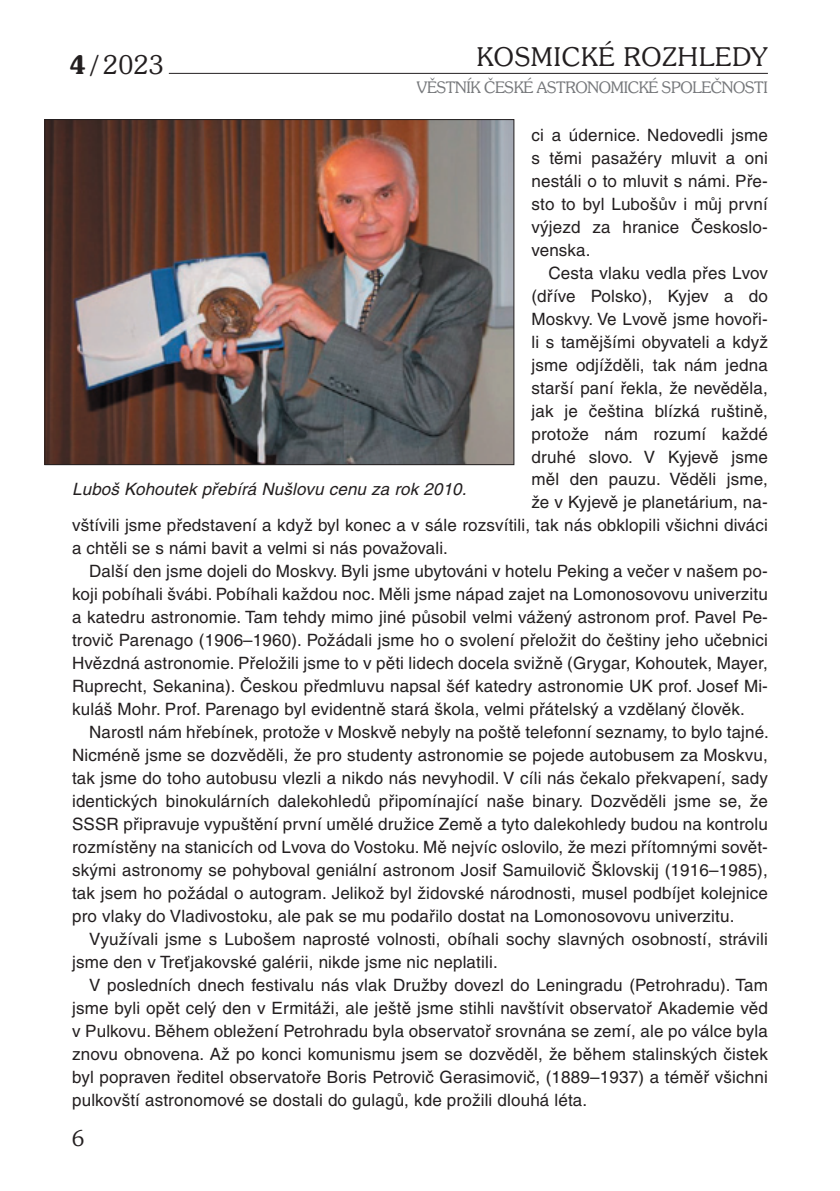
<style>
.page{position:relative;width:840px;height:1191px;background:#fff}
.page>*{position:absolute;margin:0;border:0;box-sizing:border-box;transform-origin:0 0}
.t1{font:300 26px "Souvenir IT Cby BTCE";letter-spacing:.04em;color:#231f20}
.t2{font:300 22px "Souvenir IT Cby BTCE";color:#231f20}
.t3{font:17px/23px "Helvetica CE";letter-spacing:.01em;color:#231f20;text-align:justify}
.t4{font:italic 17px "Helvetica CE";letter-spacing:.01em;color:#231f20}
.t5{font:300 16px "Souvenir IT Cby BTCE";letter-spacing:-.02em;color:#76787b}
.s1{font-weight:600}
</style>
<div class="page">
<hr style="left:169px;top:73px;width:598px;height:1px;background:#231f20">
<img style="left:46px;top:121px;width:466px;height:342px">
<h1 class="t1" style="left:69px;top:48px;width:96px"><span class="s1">4 /</span> 2023</h1>
<h1 class="t1" style="left:476px;top:39px;width:292px">KOSMICKÉ ROZHLEDY</h1>
<p class="t5" style="left:416px;top:77px;width:352px">VĚSTNÍK ČESKÉ ASTRONOMICKÉ SPOLEČNOSTI</p>
<p class="t3" style="left:531px;top:123px;width:238px">ci a údernice. Nedovedli jsme s těmi pasažéry mluvit a oni nestáli o to mluvit s námi. Pře&shy;sto to byl Lubošův i můj první výjezd za hranice Českoslo&shy;venska.</p>
<p class="t3" style="left:548px;top:261px;width:221px">Cesta vlaku vedla přes Lvov</p>
<p class="t3" style="left:531px;top:284px;width:238px">(dříve Polsko), Kyjev a do</p>
<p class="t3" style="left:531px;top:307px;width:238px">Moskvy. Ve Lvově jsme hovoři-</p>
<p class="t3" style="left:531px;top:330px;width:238px">li s tamějšími obyvateli a když</p>
<p class="t3" style="left:531px;top:353px;width:238px">jsme odjížděli, tak nám jedna</p>
<p class="t3" style="left:531px;top:376px;width:238px">starší paní řekla, že nevěděla,</p>
<p class="t3" style="left:531px;top:399px;width:238px">jak je čeština blízká ruštině,</p>
<p class="t3" style="left:531px;top:422px;width:238px">protože nám rozumí každé</p>
<p class="t3" style="left:531px;top:445px;width:238px">druhé slovo. V Kyjevě jsme</p>
<p class="t3" style="left:531px;top:468px;width:238px">měl den pauzu. Věděli jsme,</p>
<p class="t3" style="left:531px;top:491px;width:238px">že v Kyjevě je planetárium, na-</p>
<p class="t3" style="left:72px;top:514px;width:697px">vštívili jsme představení a když byl konec a v sále rozsvítili, tak nás obklopili všichni diváci</p>
<p class="t3" style="left:72px;top:537px;width:377px">a chtěli se s námi bavit a velmi si nás považovali.</p>
<p class="t3" style="left:89px;top:560px;width:680px">Další den jsme dojeli do Moskvy. Byli jsme ubytováni v hotelu Peking a večer v našem po-</p>
<p class="t3" style="left:72px;top:583px;width:697px">koji pobíhali švábi. Pobíhali každou noc. Měli jsme nápad zajet na Lomonosovovu univerzitu</p>
<p class="t3" style="left:72px;top:606px;width:697px">a katedru astronomie. Tam tehdy mimo jiné působil velmi vážený astronom prof. Pavel Pe-</p>
<p class="t3" style="left:72px;top:629px;width:697px">trovič Parenago (1906–1960). Požádali jsme ho o svolení přeložit do češtiny jeho učebnici</p>
<p class="t3" style="left:72px;top:651px;width:697px">Hvězdná astronomie. Přeložili jsme to v pěti lidech docela svižně (Grygar, Kohoutek, Mayer,</p>
<p class="t3" style="left:72px;top:674px;width:697px">Ruprecht, Sekanina). Českou předmluvu napsal šéf katedry astronomie UK prof. Josef Mi-</p>
<p class="t3" style="left:72px;top:697px;width:674px">kuláš Mohr. Prof. Parenago byl evidentně stará škola, velmi přátelský a vzdělaný člověk.</p>
<p class="t3" style="left:89px;top:720px;width:681px">Narostl nám hřebínek, protože v Moskvě nebyly na poště telefonní seznamy, to bylo tajné.</p>
<p class="t3" style="left:72px;top:743px;width:697px">Nicméně jsme se dozvěděli, že pro studenty astronomie se pojede autobusem za Moskvu,</p>
<p class="t3" style="left:72px;top:766px;width:697px">tak jsme do toho autobusu vlezli a nikdo nás nevyhodil. V cíli nás čekalo překvapení, sady</p>
<p class="t3" style="left:72px;top:789px;width:697px">identických binokulárních dalekohledů připomínající naše binary. Dozvěděli jsme se, že</p>
<p class="t3" style="left:72px;top:812px;width:697px">SSSR připravuje vypuštění první umělé družice Země a tyto dalekohledy budou na kontrolu</p>
<p class="t3" style="left:72px;top:835px;width:697px">rozmístěny na stanicích od Lvova do Vostoku. Mě nejvíc oslovilo, že mezi přítomnými sovět-</p>
<p class="t3" style="left:72px;top:858px;width:697px">skými astronomy se pohyboval geniální astronom Josif Samuilovič Šklovskij (1916–1985),</p>
<p class="t3" style="left:72px;top:881px;width:697px">tak jsem ho požádal o autogram. Jelikož byl židovské národnosti, musel podbíjet kolejnice</p>
<p class="t3" style="left:72px;top:904px;width:663px">pro vlaky do Vladivostoku, ale pak se mu podařilo dostat na Lomonosovovu univerzitu.</p>
<p class="t3" style="left:89px;top:927px;width:680px">Využívali jsme s Lubošem naprosté volnosti, obíhali sochy slavných osobností, strávili</p>
<p class="t3" style="left:72px;top:950px;width:427px">jsme den v Treťjakovské galérii, nikde jsme nic neplatili.</p>
<p class="t3" style="left:89px;top:973px;width:680px">V posledních dnech festivalu nás vlak Družby dovezl do Leningradu (Petrohradu). Tam</p>
<p class="t3" style="left:72px;top:996px;width:697px">jsme byli opět celý den v Ermitáži, ale ještě jsme stihli navštívit observatoř Akademie věd</p>
<p class="t3" style="left:72px;top:1019px;width:696px">v Pulkovu. Během obležení Petrohradu byla observatoř srovnána se zemí, ale po válce byla</p>
<p class="t3" style="left:72px;top:1042px;width:697px">znovu obnovena. Až po konci komunismu jsem se dozvěděl, že během stalinských čistek</p>
<p class="t3" style="left:72px;top:1065px;width:696px">byl popraven ředitel observatoře Boris Petrovič Gerasimovič, (1889–1937) a téměř všichni</p>
<p class="t3" style="left:72px;top:1088px;width:516px">pulkovští astronomové se dostali do gulagů, kde prožili dlouhá léta.</p>
<p class="t4" style="left:72px;top:479px;width:396px">Luboš Kohoutek přebírá Nušlovu cenu za rok 2010.</p>
<p class="t2" style="left:72px;top:1124px;width:14px">6</p>
</div>
